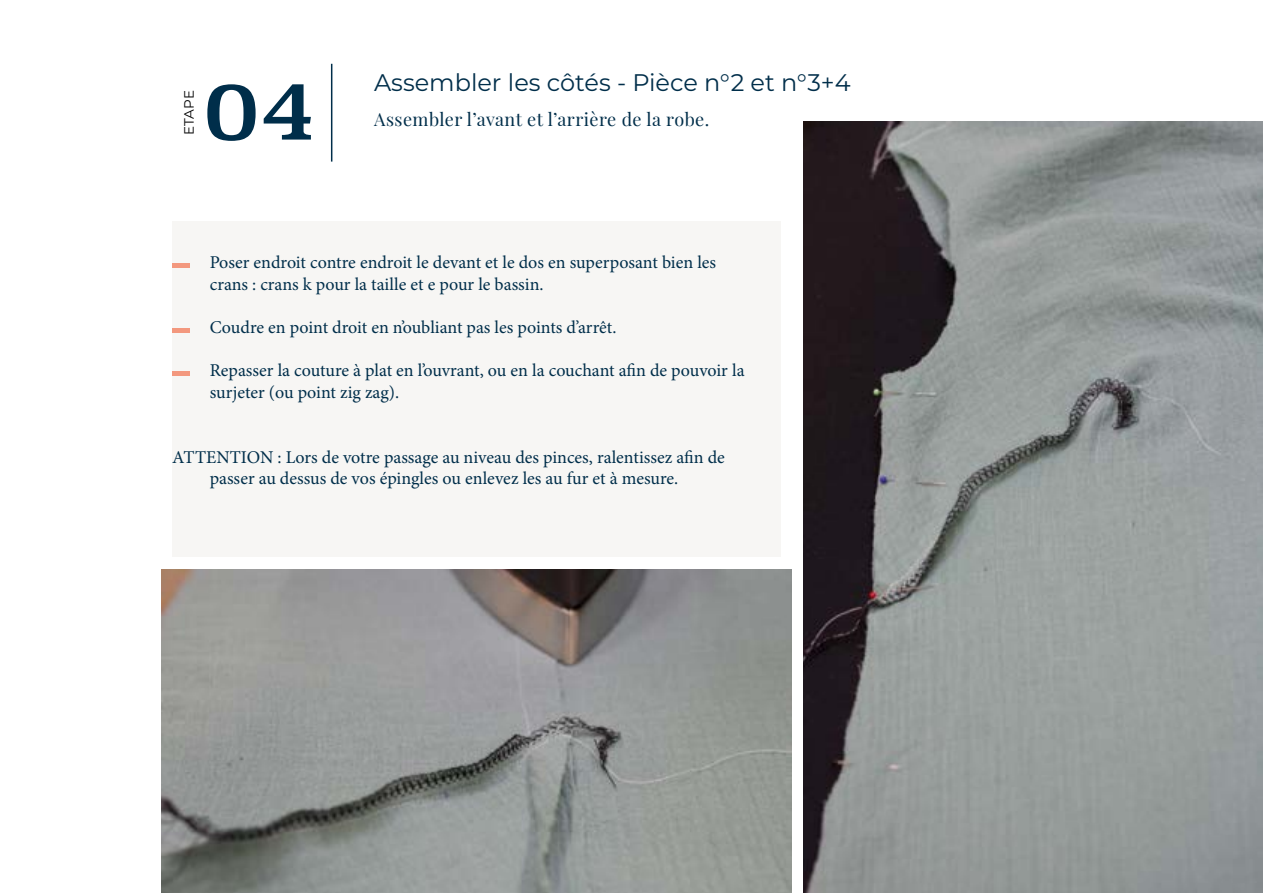
<style>
.page{position:relative;width:1263px;height:893px;background:#fff}
.page>*{position:absolute;margin:0;border:0;box-sizing:border-box;transform-origin:0 0}
.t1{font:81px "Superclarendon Rg";color:#002e4a}
.t2{font:24px "Montserrat";color:#002e4a}
.t3{font:18px/21.6px "Minion Pro";color:#002e4a}
.t4{font:18px "Playfair Display";letter-spacing:.025em;color:#002e4a}
.t5{font:13.5px "Montserrat";letter-spacing:-.005em;color:#000}
</style>
<div class="page">
<hr style="left:331px;top:64px;width:1px;height:98px;background:#002e4a">
<div style="left:172px;top:221px;width:608px;height:336px;background:#f7f6f4"></div>
<div style="left:172px;top:263px;width:18px;height:5px;background:#f3987e"></div>
<div style="left:172px;top:328px;width:18px;height:5px;background:#f3987e"></div>
<div style="left:172px;top:371px;width:18px;height:5px;background:#f3987e"></div>
<img style="left:804px;top:121px;width:459px;height:772px">
<img style="left:161px;top:570px;width:630px;height:323px">
<p class="t5" style="left:180px;top:135px;width:46px;rotate:-90deg">ETAPE</p>
<h1 class="t1" style="left:203px;top:61px;width:113px">04</h1>
<h2 class="t2" style="left:374px;top:66px;width:478px">Assembler les côtés - Pièce n°2 et n°3+4</h2>
<p class="t4" style="left:374px;top:105px;width:337px">Assembler l’avant et l’arrière de la robe.</p>
<p class="t3" style="left:210px;top:252px;width:508px">Poser endroit contre endroit le devant et le dos en superposant bien les crans : crans k pour la taille et e pour le bassin.</p>
<p class="t3" style="left:210px;top:317px;width:408px">Coudre en point droit en n’oubliant pas les points d’arrêt.</p>
<p class="t3" style="left:210px;top:360px;width:536px">Repasser la couture à plat en l’ouvrant, ou en la couchant afin de pouvoir la surjeter (ou point zig zag).</p>
<p class="t3" style="left:172px;top:446px;width:554px;text-align:center">ATTENTION : Lors de votre passage au niveau des pinces, ralentissez afin de passer au dessus de vos épingles ou enlevez les au fur et à mesure.</p>
</div>
